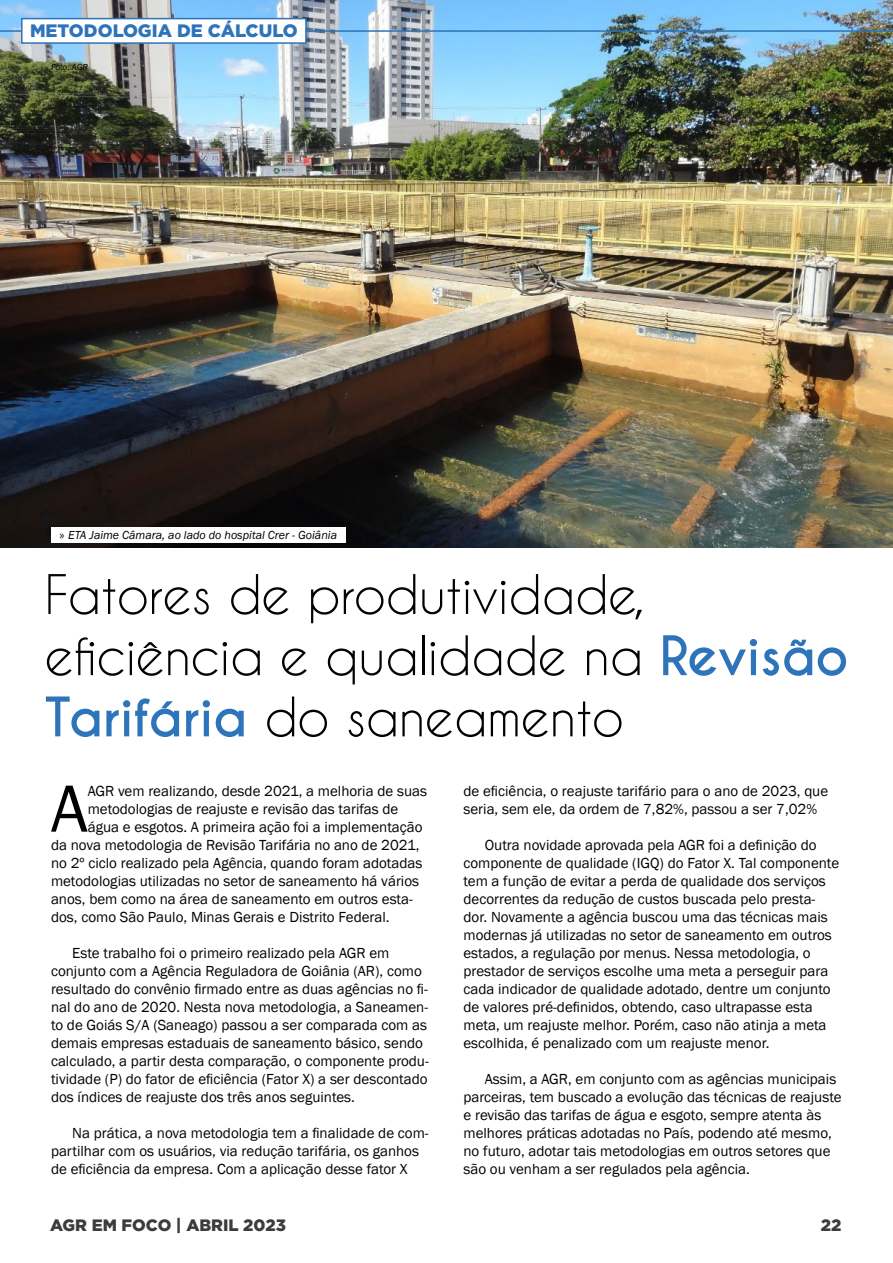
<style>
.page{position:relative;width:893px;height:1263px;background:#fff}
.page>*{position:absolute;margin:0;border:0;box-sizing:border-box;transform-origin:0 0}
.t1{font:69px "Franklin Gothic";color:#000}
.t2{font:51px/61.2px "Caviar Dreams";letter-spacing:-.01em;color:#020203}
.t3{font:900 18px "Gotham";color:#2d74ba}
.t4{font:900 16.5px "Gotham";color:#3c3c3b}
.t5{font:15px/18px "Franklin Gothic";color:#000}
.t6{font:italic 12px "Franklin Gothic";color:#000}
.t7{font:italic 9px "Franklin Gothic";letter-spacing:-.01em;color:#000}
.s1{font-family:"Myriad Pro";font-style:normal}
.s2{font-weight:700;color:#2d74ba}
.s3{color:#000}
</style>
<div class="page">
<img style="left:0;top:0;width:893px;height:548px">
<hr style="left:0;top:30px;width:893px;height:2px;background:#2d74ba">
<div style="left:21px;top:18px;width:286px;height:26px;background:#fff;border:2px solid #2d74ba"></div>
<div style="left:51px;top:527px;width:295px;height:16px;background:#fff"></div>
<p class="t3" style="left:30px;top:21px;width:269px">METODOLOGIA DE CÁLCULO</p>
<p class="t7" style="left:51px;top:61px;width:39px">Foto: AGR</p>
<p class="t6" style="left:60px;top:527px;width:279px"><span class="s1">»</span> ETA Jaime Câmara, ao lado do hospital Crer - Goiânia</p>
<h2 class="t2" style="left:45px;top:563px;width:805px">Fatores de produtividade, eficiência e qualidade na <span class="s2">Revisão<br>Tarifária</span> <span class="s3">do saneamento</span></h2>
<h1 class="t1" style="left:51px;top:766px;width:38px">A</h1>
<p class="t5" style="left:88px;top:782px;width:341px">AGR vem realizando, desde 2021, a melhoria de suas</p>
<p class="t5" style="left:88px;top:800px;width:312px">metodologias de reajuste e revisão das tarifas de</p>
<p class="t5" style="left:88px;top:818px;width:336px">água e esgotos. A primeira ação foi a implementação</p>
<p class="t5" style="left:51px;top:836px;width:370px">da nova metodologia de Revisão Tarifária no ano de 2021,</p>
<p class="t5" style="left:51px;top:854px;width:373px">no 2º ciclo realizado pela Agência, quando foram adotadas</p>
<p class="t5" style="left:51px;top:872px;width:370px">metodologias utilizadas no setor de saneamento há vários</p>
<p class="t5" style="left:51px;top:890px;width:363px">anos, bem como na área de saneamento em outros esta-</p>
<p class="t5" style="left:51px;top:908px;width:340px">dos, como São Paulo, Minas Gerais e Distrito Federal.</p>
<p class="t5" style="left:51px;top:944px;width:379px;text-indent:21px">Este trabalho foi o primeiro realizado pela AGR em conjunto com a Agência Reguladora de Goiânia (AR), como resultado do convênio firmado entre as duas agências no fi&shy;nal do ano de 2020. Nesta nova metodologia, a Saneamen&shy;to de Goiás S/A (Saneago) passou a ser comparada com as demais empresas estaduais de saneamento básico, sendo calculado, a partir desta comparação, o componente produ&shy;tividade (P) do fator de eficiência (Fator X) a ser descontado dos índices de reajuste dos três anos seguintes.</p>
<p class="t5" style="left:51px;top:1124px;width:379px;text-indent:21px">Na prática, a nova metodologia tem a finalidade de com&shy;partilhar com os usuários, via redução tarifária, os ganhos de eficiência da empresa. Com a aplicação desse fator X</p>
<p class="t5" style="left:463px;top:782px;width:366px">de eficiência, o reajuste tarifário para o ano de 2023, que seria, sem ele, da ordem de 7,82%, passou a ser 7,02%</p>
<p class="t5" style="left:463px;top:836px;width:377px;text-indent:21px">Outra novidade aprovada pela AGR foi a definição do componente de qualidade (IGQ) do Fator X. Tal componente tem a função de evitar a perda de qualidade dos serviços decorrentes da redução de custos buscada pelo presta&shy;dor. Novamente a agência buscou uma das técnicas mais modernas já utilizadas no setor de saneamento em outros estados, a regulação por menus. Nessa metodologia, o prestador de serviços escolhe uma meta a perseguir para cada indicador de qualidade adotado, dentre um conjunto de valores pré-definidos, obtendo, caso ultrapasse esta meta, um reajuste melhor. Porém, caso não atinja a meta escolhida, é penalizado com um reajuste menor.</p>
<p class="t5" style="left:463px;top:1070px;width:379px;text-indent:21px">Assim, a AGR, em conjunto com as agências municipais parceiras, tem buscado a evolução das técnicas de reajuste e revisão das tarifas de água e esgoto, sempre atenta às melhores práticas adotadas no País, podendo até mesmo, no futuro, adotar tais metodologias em outros setores que são ou venham a ser regulados pela agência.</p>
<p class="t4" style="left:50px;top:1216px;width:237px">AGR EM FOCO | ABRIL 2023</p>
<p class="t4" style="left:821px;top:1215px;width:22px">22</p>
</div>
